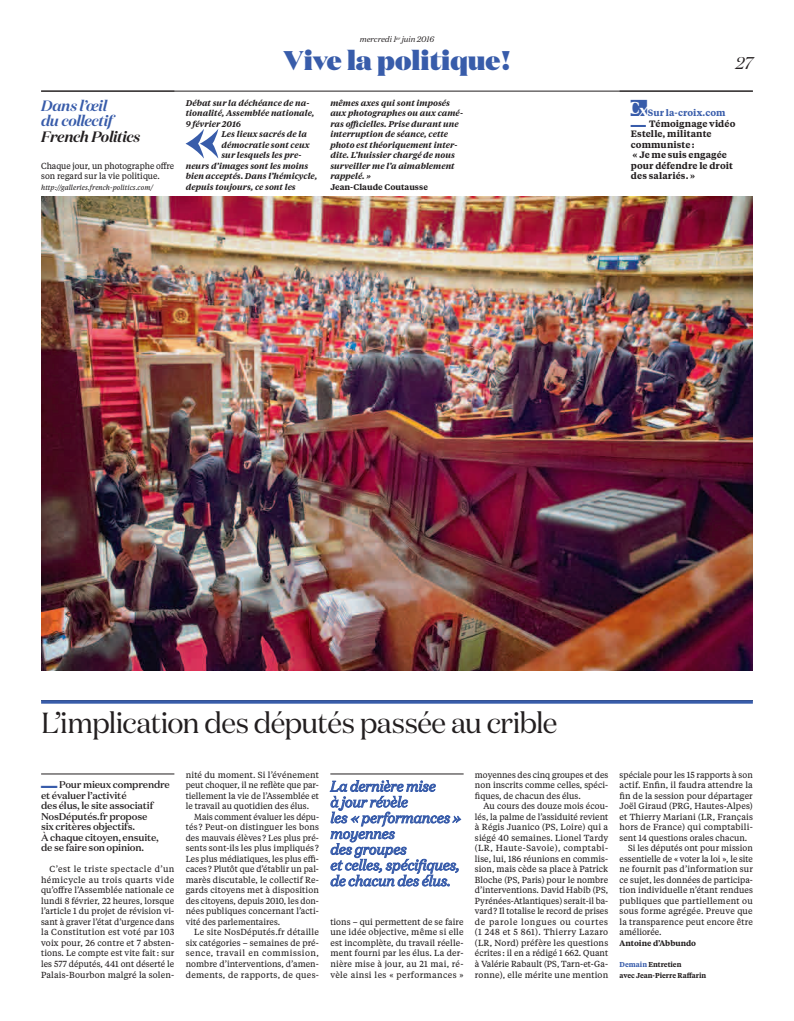
<style>
.page{position:relative;width:794px;height:1021px;background:#fff}
.page>*{position:absolute;margin:0;border:0;box-sizing:border-box;transform-origin:0 0}
.t1{font:900 67.2px "Domaine Display";color:#385caa}
.t2{font:29px "Domaine Display";letter-spacing:-.025em;color:#231f20}
.t3{font:900 27px "Domaine Display";color:#385caa}
.t4{font:italic 17px "Domaine Display";color:#231f20}
.t5{font:italic 600 15px/15.8px "Domaine Display";letter-spacing:-.01em;color:#385caa}
.t6{font:italic 600 15px "Domaine Display";letter-spacing:-.015em;color:#231f20}
.t7{font:italic 14.5px/15.8px "Domaine Text";letter-spacing:-.01em;color:#385caa}
.t8{font:500 9.8px/10.5px "Domaine Text";letter-spacing:-.02em;color:#231f20}
.t9{font:600 9.2px/10.5px "Tiempos Text";letter-spacing:.01em;color:#231f20}
.t10{font:8.8px/10.5px "Tiempos Text";letter-spacing:.005em;color:#231f20;text-align:justify}
.t11{font:8.8px/10.5px "Tiempos Text";letter-spacing:.005em;color:#231f20;text-align:justify;scale:.95 1}
.t12{font:8.8px "Tiempos Text";letter-spacing:.005em;color:#231f20;scale:.96 1}
.t13{font:italic 600 8.3px/10.5px "Tiempos Text";color:#231f20}
.t14{font:600 8.3px "Tiempos Text";color:#231f20}
.t15{font:italic 8px "Domaine Text";letter-spacing:-.015em;color:#231f20}
.t16{font:600 7.8px "Tiempos Text";color:#231f20}
.t17{font:600 7.1px/10.5px "Tiempos Text";color:#231f20;scale:.96 1}
.t18{font:italic 7.1px "Tiempos Text";color:#231f20;scale:.96 1}
.s1{font-family:"La Croix";font-weight:400;font-size:17px;color:#385caa}
.s2{color:#385caa}
.s3{font-family:"La Croix";font-weight:400;color:#385caa}
</style>
<div class="page">
<hr style="left:41px;top:91px;width:712px;height:1px;background:#231f20">
<img style="left:41px;top:196px;width:712px;height:475px">
<hr style="left:41px;top:773px;width:133px;height:1px;background:#231f20">
<hr style="left:330px;top:773px;width:133px;height:1px;background:#231f20">
<svg style="left:330px;top:780px;width:131px;height:106px"></svg>
<hr style="left:41px;top:700px;width:712px;height:3px;background:#385caa">
<h3 class="t5" style="left:41px;top:97px;width:73px">Dans l’œil du collectif</h3>
<h3 class="t6" style="left:41px;top:127px;width:101px">French Politics</h3>
<p class="t11" style="left:41px;top:160px;width:142px">Chaque jour, un photographe offre son regard sur la vie politique.</p>
<p class="t18" style="left:41px;top:182px;width:118px">http://galleries.french-politics.com/</p>
<p class="t15" style="left:360px;top:34px;width:76px">mercredi 1<sup>er</sup> juin 2016</p>
<h3 class="t3" style="left:283px;top:43px;width:228px">Vive la politique !</h3>
<h3 class="t4" style="left:735px;top:53px;width:19px">27</h3>
<p class="t13" style="left:186px;top:97px;width:125px">Débat sur la déchéance de na-</p>
<p class="t13" style="left:186px;top:107px;width:130px">tionalité, Assemblée nationale,</p>
<p class="t13" style="left:186px;top:118px;width:57px">9 février 2016</p>
<p class="t13" style="left:221px;top:128px;width:87px">Les lieux sacrés de la</p>
<p class="t13" style="left:221px;top:139px;width:90px">démocratie sont ceux</p>
<p class="t13" style="left:221px;top:149px;width:81px">sur lesquels les pre-</p>
<p class="t13" style="left:186px;top:160px;width:124px">neurs d’images sont les moins</p>
<p class="t13" style="left:186px;top:170px;width:133px">bien acceptés. Dans l’hémicycle,</p>
<p class="t13" style="left:186px;top:181px;width:112px">depuis toujours, ce sont les</p>
<p class="t13" style="left:330px;top:97px;width:134px">mêmes axes qui sont imposés aux photographes ou aux camé&shy;ras officielles. Prise durant une interruption de séance, cette photo est théoriquement inter&shy;dite. L’huissier chargé de nous surveiller me l’a aimablement rappelé. »</p>
<p class="t14" style="left:330px;top:181px;width:99px">Jean-Claude Coutausse</p>
<p class="t9" style="left:631px;top:107px;width:106px"><span class="s1">X</span><span class="s2">Sur la-croix.com </span><span class="s3">t</span>Témoignage vidéo<br>Estelle, militante communiste:<br>« Je me suis engagée pour défendre le droit des salariés. »</p>
<h1 class="t1" style="left:184px;top:91px;width:37px">«</h1>
<h2 class="t2" style="left:41px;top:704px;width:518px">L’implication des députés passée au crible</h2>
<p class="t8" style="left:41px;top:779px;width:130px"><span class="s3">t</span>Pour mieux comprendre et évaluer l’activité<br>des élus, le site associatif<br>NosDéputés.fr propose<br>six critères objectifs.<br>À chaque citoyen, ensuite, de se faire son opinion.</p>
<p class="t10" style="left:41px;top:863px;width:135px;text-indent:9px">C’est le triste spectacle d’un hémicycle au trois quarts vide qu’offre l’Assemblée nationale ce lundi 8 février, 22 heures, lorsque l’article 1 du projet de révision vi&shy;sant à graver l’état d’urgence dans la Constitution est voté par 103 voix pour, 26 contre et 7 absten&shy;tions. Le compte est vite fait: sur les 577 députés, 441 ont déserté le Palais-Bourbon malgré la solen-</p>
<p class="t10" style="left:186px;top:769px;width:135px">nité du moment. Si l’événement peut choquer, il ne reflète que par&shy;tiellement la vie de l’Assemblée et le travail au quotidien des élus.</p>
<p class="t11" style="left:186px;top:811px;width:142px;text-indent:9px">Mais comment évaluer les dépu&shy;tés ? Peut-on distinguer les bons des mauvais élèves ? Les plus pré&shy;sents sont-ils les plus impliqués ?<br>Les plus médiatiques, les plus effi&shy;caces ? Plutôt que d’établir un pal&shy;marès discutable, le collectif Re&shy;gards citoyens met à disposition des citoyens, depuis 2010, les don&shy;nées publiques concernant l’acti&shy;vité des parlementaires.</p>
<p class="t10" style="left:186px;top:926px;width:135px;text-indent:9px">Le site NosDéputés.fr détaille six catégories – semaines de pré&shy;sence, travail en commission, nombre d’interventions, d’amen&shy;dements, de rapports, de ques-</p>
<p class="t10" style="left:330px;top:916px;width:135px">tions – qui permettent de se faire une idée objective, même si elle est incomplète, du travail réelle&shy;ment fourni par les élus. La der&shy;nière mise à jour, au 21 mai, ré&shy;vèle ainsi les « performances »</p>
<h3 class="t7" style="left:330px;top:778px;width:133px">La dernière mise<br>à jour révèle<br>les « performances » moyennes<br>des groupes<br>et celles, spécifiques, de chacun des élus.</h3>
<p class="t10" style="left:475px;top:769px;width:135px">moyennes des cinq groupes et des non inscrits comme celles, spéci&shy;fiques, de chacun des élus.</p>
<p class="t10" style="left:475px;top:800px;width:135px;text-indent:9px">Au cours des douze mois écou&shy;lés, la palme de l’assiduité revient à Régis Juanico (PS, Loire) qui a siégé 40 semaines. Lionel Tardy (LR, Haute-Savoie), comptabi&shy;lise, lui, 186 réunions en commis&shy;sion, mais cède sa place à Patrick Bloche (PS, Paris) pour le nombre d’interventions. David Habib (PS, Pyrénées-Atlantiques) serait-il ba&shy;vard? Il totalise le record de prises de parole longues ou courtes (1 248 et 5 861). Thierry Lazaro (LR, Nord) préfère les questions écrites : il en a rédigé 1 662. Quant à Valérie Rabault (PS, Tarn-et-Ga&shy;ronne), elle mérite une mention</p>
<p class="t10" style="left:619px;top:769px;width:135px">spéciale pour les 15 rapports à son</p>
<p class="t10" style="left:619px;top:779px;width:135px">actif. Enfin, il faudra attendre la</p>
<p class="t10" style="left:619px;top:790px;width:135px">fin de la session pour départager</p>
<p class="t10" style="left:619px;top:800px;width:135px">Joël Giraud (PRG, Hautes-Alpes)</p>
<p class="t10" style="left:619px;top:811px;width:135px">et Thierry Mariani (LR, Français</p>
<p class="t10" style="left:619px;top:821px;width:135px">hors de France) qui comptabili-</p>
<p class="t10" style="left:619px;top:832px;width:129px">sent 14 questions orales chacun.</p>
<p class="t10" style="left:628px;top:842px;width:126px">Si les députés ont pour mission</p>
<p class="t12" style="left:619px;top:853px;width:140px">essentielle de « voter la loi », le site</p>
<p class="t10" style="left:619px;top:863px;width:135px">ne fournit pas d’information sur</p>
<p class="t10" style="left:619px;top:874px;width:135px">ce sujet, les données de participa-</p>
<p class="t10" style="left:619px;top:884px;width:135px">tion individuelle n’étant rendues</p>
<p class="t10" style="left:619px;top:895px;width:135px">publiques que partiellement ou</p>
<p class="t10" style="left:619px;top:905px;width:135px">sous forme agrégée. Preuve que</p>
<p class="t10" style="left:619px;top:916px;width:135px">la transparence peut encore être</p>
<p class="t10" style="left:619px;top:926px;width:44px">améliorée.</p>
<p class="t16" style="left:619px;top:937px;width:78px">Antoine d’Abbundo</p>
<p class="t17" style="left:619px;top:958px;width:92px"><span class="s2">Demain</span> Entretien<br>avec Jean-Pierre Raffarin</p>
</div>
